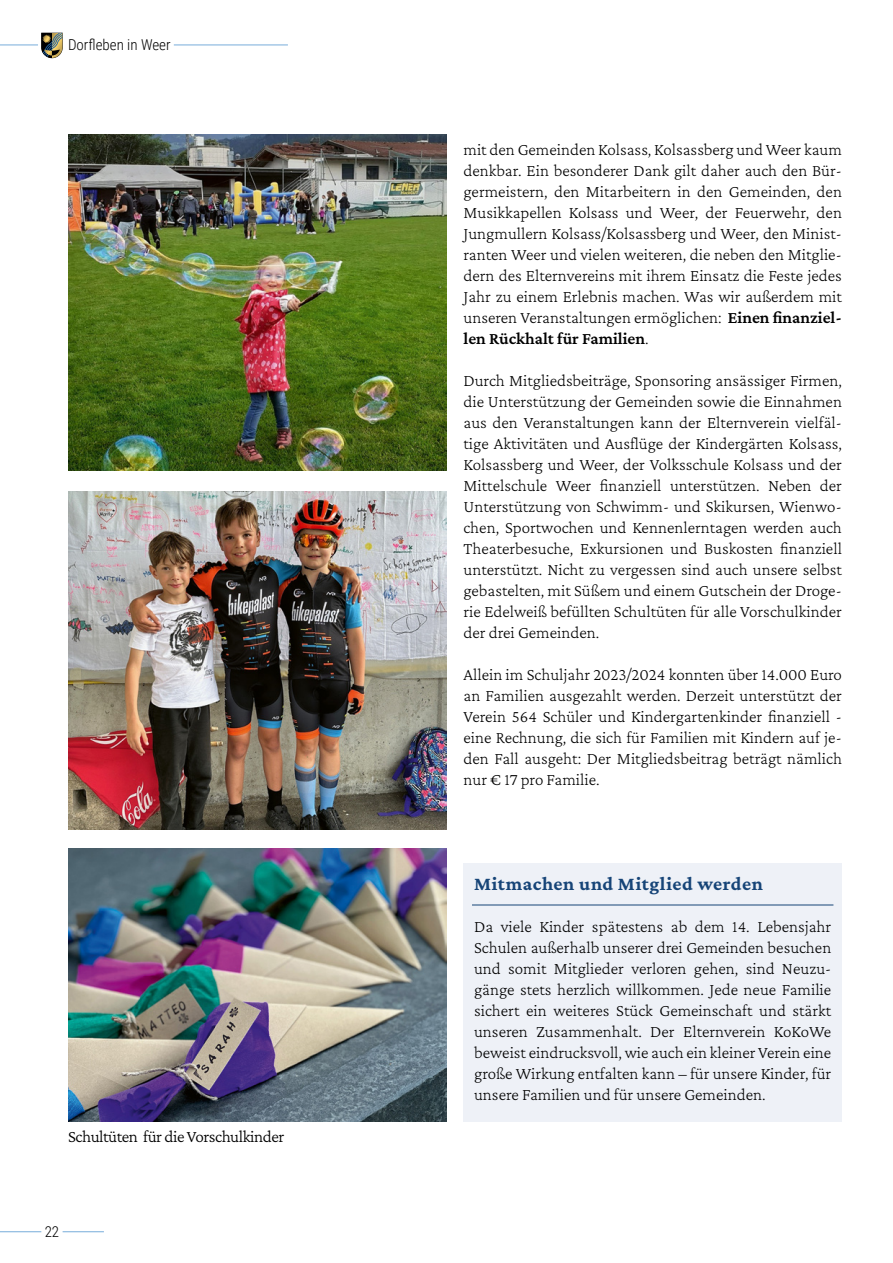
<style>
.page{position:relative;width:893px;height:1263px;background:#fff}
.page>*{position:absolute;margin:0;border:0;box-sizing:border-box;transform-origin:0 0}
.t1{font:700 19.5px "Crimson Pro";letter-spacing:.025em;color:#164477}
.p_p{font:200 17.25px/21px "Crimson Pro";color:#000;text-align:justify}
.caption_left{font:300 17.25px "Crimson Pro";letter-spacing:-.025em;color:#000}
.t2{font:300 15px "Roboto Condensed";color:#000}
.s1{font-weight:600}
</style>
<div class="page">
<img style="left:68px;top:134px;width:378px;height:336px">
<img style="left:68px;top:491px;width:378px;height:339px">
<img style="left:68px;top:848px;width:378px;height:273px">
<div style="left:463px;top:863px;width:379px;height:258px;background:#eef1f7"></div>
<hr style="left:472px;top:905px;width:361px;height:1px;background:#164477">
<hr style="left:0;top:45px;width:38px;height:1px;background:#77acda">
<hr style="left:174px;top:45px;width:114px;height:1px;background:#77acda">
<svg style="left:41px;top:33px;width:22px;height:25px"></svg>
<hr style="left:0;top:1231px;width:41px;height:1px;background:#77acda">
<hr style="left:63px;top:1231px;width:41px;height:1px;background:#77acda">
<p class="t2" style="left:68px;top:34px;width:104px">Dorfleben in Weer</p>
<p class="caption_left" style="left:68px;top:1126px;width:218px">Schultüten für die Vorschulkinder</p>
<p class="t2" style="left:45px;top:1221px;width:16px">22</p>
<p class="p_p" style="left:463px;top:139px;width:380px">mit den Gemeinden Kolsass, Kolsassberg und Weer kaum denkbar. Ein besonderer Dank gilt daher auch den Bür&shy;germeistern, den Mitarbeitern in den Gemeinden, den Musikkapellen Kolsass und Weer, der Feuerwehr, den Jungmullern Kolsass/Kolsassberg und Weer, den Minist&shy;ranten Weer und vielen weiteren, die neben den Mitglie&shy;dern des Elternvereins mit ihrem Einsatz die Feste jedes Jahr zu einem Erlebnis machen. Was wir außerdem mit unseren Veranstaltungen ermöglichen: <span class="s1">Einen finanziel&shy;len Rückhalt für Familien</span>.</p>
<p class="p_p" style="left:463px;top:370px;width:380px">Durch Mitgliedsbeiträge, Sponsoring ansässiger Firmen, die Unterstützung der Gemeinden sowie die Einnahmen aus den Veranstaltungen kann der Elternverein vielfäl&shy;tige Aktivitäten und Ausflüge der Kindergärten Kolsass, Kolsassberg und Weer, der Volksschule Kolsass und der Mittelschule Weer finanziell unterstützen. Neben der Unterstützung von Schwimm- und Skikursen, Wienwo&shy;chen, Sportwochen und Kennenlerntagen werden auch Theaterbesuche, Exkursionen und Buskosten finanziell unterstützt. Nicht zu vergessen sind auch unsere selbst gebastelten, mit Süßem und einem Gutschein der Droge&shy;rie Edelweiß befüllten Schultüten für alle Vorschulkinder der drei Gemeinden.</p>
<p class="p_p" style="left:463px;top:664px;width:380px">Allein im Schuljahr 2023/2024 konnten über 14.000 Euro an Familien ausgezahlt werden. Derzeit unterstützt der Verein 564 Schüler und Kindergartenkinder finanziell - eine Rechnung, die sich für Familien mit Kindern auf je&shy;den Fall ausgeht: Der Mitgliedsbeitrag beträgt nämlich nur € 17 pro Familie.</p>
<p class="t1" style="left:474px;top:872px;width:290px">Mitmachen und Mitglied werden</p>
<p class="p_p" style="left:474px;top:916px;width:359px">Da viele Kinder spätestens ab dem 14. Lebensjahr Schulen außerhalb unserer drei Gemeinden besuchen und somit Mitglieder verloren gehen, sind Neuzu&shy;gänge stets herzlich willkommen. Jede neue Familie sichert ein weiteres Stück Gemeinschaft und stärkt unseren Zusammenhalt. Der Elternverein KoKoWe beweist eindrucksvoll, wie auch ein kleiner Verein eine große Wirkung entfalten kann – für unsere Kinder, für unsere Familien und für unsere Gemeinden.</p>
</div>
